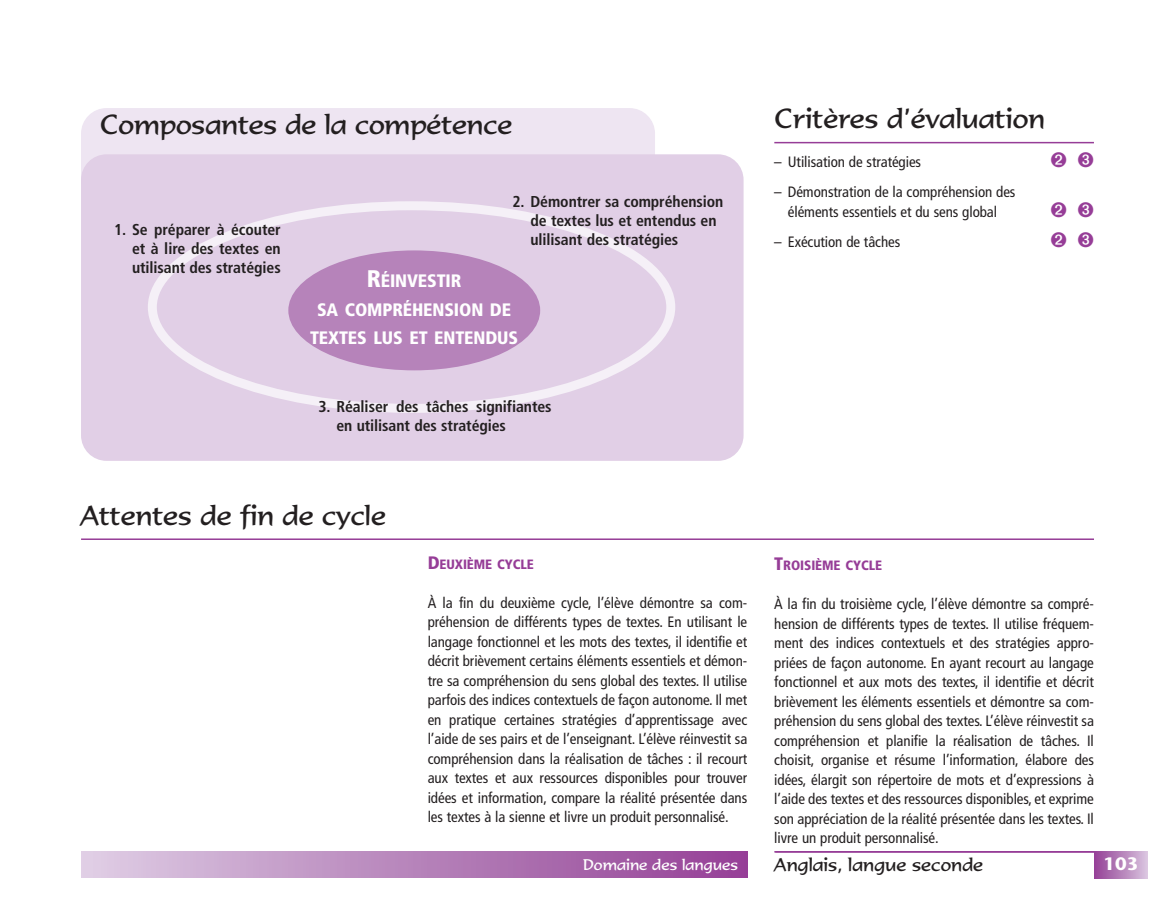
<style>
.page{position:relative;width:1175px;height:905px;background:#fff}
.page>*{position:absolute;margin:0;border:0;box-sizing:border-box;transform-origin:0 0}
.t1{font:27px "Formal 436 BT";color:#231f20}
.t2{font:900 condensed 18px/28.8px "Frutiger";letter-spacing:-.005em;color:#fff;text-align:center}
.t3{font:18px "Formal 436 BT";color:#231f20}
.t4{font:700 18px "Bell Stone Sans";color:#fff}
.t5{font:700 condensed 15.75px/18.9px "Frutiger";letter-spacing:-.005em;color:#231f20}
.t6{font:condensed 15px/19.5px "Frutiger";letter-spacing:-.005em;color:#231f20;text-align:justify}
.t7{font:15px "Formal 436 BT";color:#fff}
.t8{font:900 condensed 13.5px "Frutiger";letter-spacing:-.005em;color:#963d97}
.s1{font-size:24px}
.s2{font-size:18px}
</style>
<div class="page">
<div style="left:81px;top:851px;width:666px;height:26px;background:linear-gradient(to right,#ddcce3,#933f95)"></div>
<hr style="left:774px;top:851px;width:321px;height:1px;background:#963d97">
<div style="left:1094px;top:851px;width:53px;height:27px;background:linear-gradient(to right,#944095,#d7c2dd)"></div>
<hr style="left:774px;top:142px;width:320px;height:1px;background:#963d97">
<hr style="left:81px;top:538px;width:1013px;height:2px;background:#963d97">
<div style="left:81px;top:108px;width:574px;height:96px;background:#eee5f2;border-radius:26px"></div>
<div style="left:81px;top:154px;width:662px;height:307px;background:#e1cfe6;border-radius:26px"></div>
<svg style="left:148px;top:201px;width:527px;height:212px"></svg>
<div style="left:288px;top:250px;width:252px;height:120px;background:#b683ba;border-radius:50%"></div>
<h1 class="t1" style="left:100px;top:113px;width:414px">Composantes de la compétence</h1>
<p class="t5" style="left:132px;top:221px;width:150px;text-align:justify;text-indent:-18px">1. Se préparer à écouter et à lire des textes en utilisant des stratégies</p>
<p class="t5" style="left:530px;top:193px;width:194px;text-indent:-18px">2. Démontrer sa compréhension de textes lus et entendus en ulilisant des stratégies</p>
<p class="t2" style="left:310px;top:267px;width:209px"><span class="s1">R</span>ÉINVESTIR<br>SA COMPRÉHENSION DE<br>TEXTES LUS ET ENTENDUS</p>
<p class="t5" style="left:336px;top:398px;width:217px;text-indent:-18px">3. Réaliser des tâches signifiantes en utilisant des stratégies</p>
<h1 class="t1" style="left:774px;top:108px;width:272px">Critères d’évaluation</h1>
<p class="t6" style="left:774px;top:154px;width:148px">– Utilisation de stratégies</p>
<p class="t6" style="left:774px;top:184px;width:243px;text-align:center">– Démonstration de la compréhension des éléments essentiels et du sens global</p>
<p class="t6" style="left:774px;top:233px;width:127px">– Exécution de tâches</p>
<h1 class="t1" style="left:81px;top:504px;width:306px">Attentes de fin de cycle</h1>
<p class="t8" style="left:428px;top:558px;width:108px"><span class="s2">D</span>EUXIÈME CYCLE</p>
<p class="t6" style="left:428px;top:594px;width:321px">À la fin du deuxième cycle, l’élève démontre sa com&shy;préhension de différents types de textes. En utilisant le langage fonctionnel et les mots des textes, il identifie et décrit brièvement certains éléments essentiels et démon&shy;tre sa compréhension du sens global des textes. Il utilise parfois des indices contextuels de façon autonome. Il met en pratique certaines stratégies d’apprentissage avec l’aide de ses pairs et de l’enseignant. L’élève réinvestit sa compréhension dans la réalisation de tâches : il recourt aux textes et aux ressources disponibles pour trouver idées et information, compare la réalité présentée dans les textes à la sienne et livre un produit personnalisé.</p>
<p class="t8" style="left:774px;top:560px;width:109px"><span class="s2">T</span>ROISIÈME CYCLE</p>
<p class="t6" style="left:774px;top:595px;width:321px">À la fin du troisième cycle, l’élève démontre sa compré&shy;hension de différents types de textes. Il utilise fréquem&shy;ment des indices contextuels et des stratégies appro&shy;priées de façon autonome. En ayant recourt au langage fonctionnel et aux mots des textes, il identifie et décrit brièvement les éléments essentiels et démontre sa com&shy;préhension du sens global des textes. L’élève réinvestit sa compréhension et planifie la réalisation de tâches. Il choisit, organise et résume l’information, élabore des idées, élargit son répertoire de mots et d’expressions à l’aide des textes et des ressources disponibles, et exprime son appréciation de la réalité présentée dans les textes. Il livre un produit personnalisé.</p>
<p class="t7" style="left:583px;top:858px;width:156px">Domaine des langues</p>
<p class="t3" style="left:774px;top:857px;width:210px">Anglais, langue seconde</p>
<p class="t4" style="left:1103px;top:856px;width:37px">103</p>
</div>
